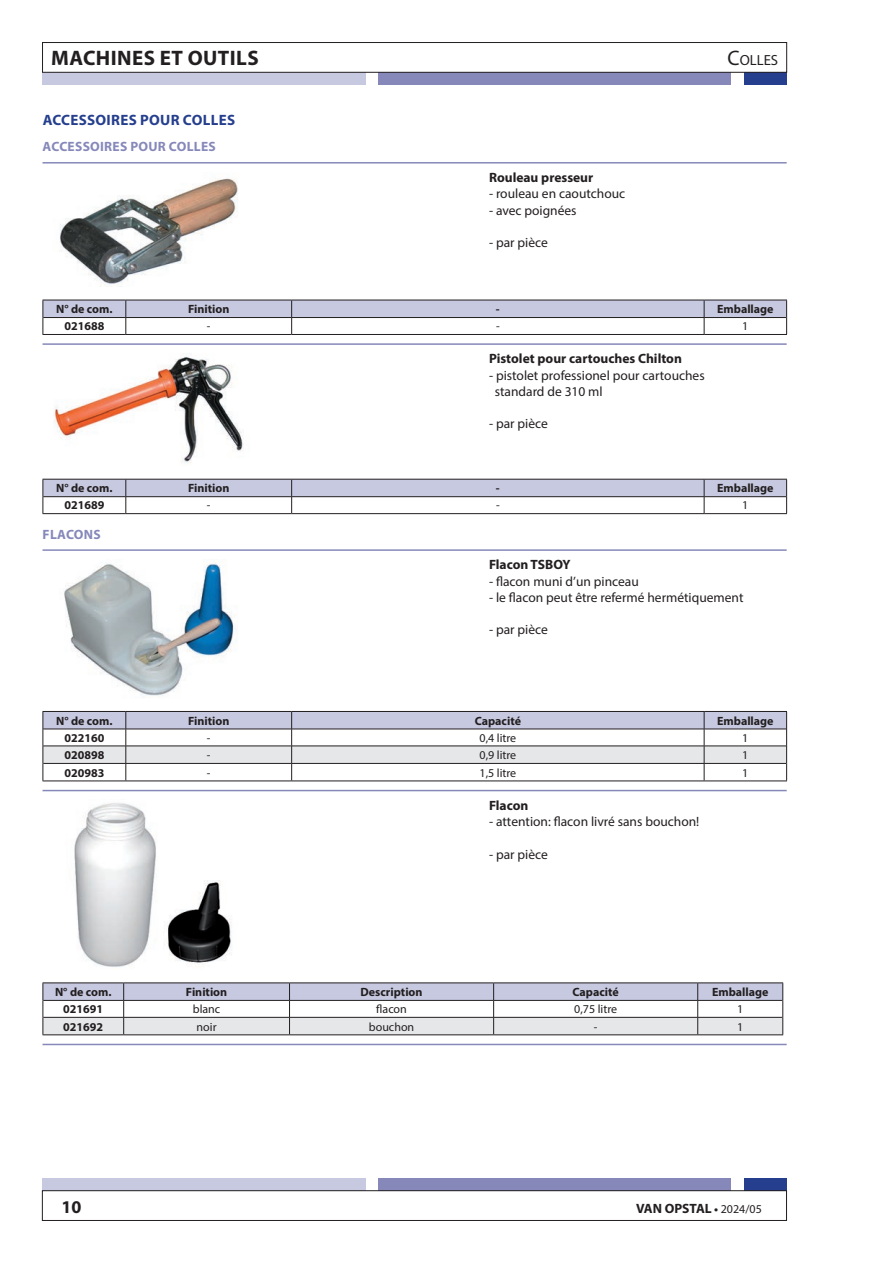
<style>
.page{position:relative;width:893px;height:1263px;background:#fff}
.page>*{position:absolute;margin:0;border:0;box-sizing:border-box;transform-origin:0 0}
.t1{font:700 21px "Myriad Pro";letter-spacing:.02em;color:#231f20}
.t2{font:700 18px "Myriad Pro";color:#231f20}
.Groep{font:700 15px "Myriad Pro";color:#253f8e}
.t3{font:14.7px "Myriad Pro";color:#231f20}
.Omschrijving{font:13.5px/16.2px "Myriad Pro";color:#231f20}
.Omschrijving_Header{font:700 13.5px "Myriad Pro";color:#231f20}
.Subgroep{font:700 13.5px "Myriad Pro";letter-spacing:.02em;color:#8688ba}
.Tabel_Header{font:700 12px "Myriad Pro";color:#231f20}
.Tabel_Cell{font:12px "Myriad Pro";color:#231f20}
.Tabel_Cell_Bold{font:700 12px "Myriad Pro";color:#231f20}
.s1{font-size:21px}
.s2{font-size:12px}
.s3{font-weight:400;font-size:12px}
</style>
<div class="page">
<div style="left:744px;top:72px;width:43px;height:13px;background:#253f8e"></div>
<div style="left:744px;top:1178px;width:43px;height:13px;background:#253f8e"></div>
<div style="left:378px;top:72px;width:353px;height:13px;background:#8688ba"></div>
<div style="left:378px;top:1178px;width:353px;height:13px;background:#8688ba"></div>
<div style="left:43px;top:72px;width:323px;height:13px;background:#c7c9e1"></div>
<div style="left:43px;top:1178px;width:323px;height:13px;background:#c7c9e1"></div>
<div style="left:42px;top:42px;width:745px;height:31px;border:1px solid #231f20"></div>
<div style="left:42px;top:1190px;width:745px;height:31px;border:1px solid #231f20"></div>
<hr style="left:43px;top:162px;width:744px;height:2px;background:#8688ba">
<hr style="left:43px;top:343px;width:744px;height:2px;background:#8688ba">
<hr style="left:43px;top:549px;width:744px;height:2px;background:#8688ba">
<hr style="left:43px;top:790px;width:744px;height:1px;background:#8688ba">
<hr style="left:43px;top:1044px;width:744px;height:1px;background:#8688ba">
<img style="left:60px;top:178px;width:178px;height:109px">
<hr style="left:43px;top:334px;width:83px;height:1px;background:#231f20">
<hr style="left:126px;top:334px;width:166px;height:1px;background:#231f20">
<hr style="left:292px;top:334px;width:412px;height:1px;background:#231f20">
<hr style="left:704px;top:334px;width:83px;height:1px;background:#231f20">
<svg style="left:43px;top:300px;width:744px;height:34px"></svg>
<img style="left:53px;top:353px;width:190px;height:110px">
<hr style="left:43px;top:513px;width:83px;height:1px;background:#231f20">
<hr style="left:126px;top:513px;width:166px;height:1px;background:#231f20">
<hr style="left:292px;top:513px;width:412px;height:1px;background:#231f20">
<hr style="left:704px;top:513px;width:83px;height:1px;background:#231f20">
<svg style="left:43px;top:479px;width:744px;height:34px"></svg>
<img style="left:64px;top:559px;width:172px;height:137px">
<hr style="left:43px;top:780px;width:83px;height:1px;background:#231f20">
<hr style="left:126px;top:780px;width:166px;height:1px;background:#231f20">
<hr style="left:292px;top:780px;width:412px;height:1px;background:#231f20">
<hr style="left:704px;top:780px;width:83px;height:1px;background:#231f20">
<svg style="left:43px;top:711px;width:744px;height:69px"></svg>
<img style="left:74px;top:803px;width:158px;height:164px">
<hr style="left:43px;top:982px;width:81px;height:1px;background:#231f20">
<hr style="left:124px;top:982px;width:166px;height:1px;background:#231f20">
<hr style="left:290px;top:982px;width:204px;height:1px;background:#231f20">
<hr style="left:494px;top:982px;width:204px;height:1px;background:#231f20">
<hr style="left:698px;top:982px;width:85px;height:1px;background:#231f20">
<svg style="left:43px;top:983px;width:740px;height:52px"></svg>
<h1 class="t1" style="left:51px;top:44px;width:209px">Machines et outils</h1>
<p class="t3" style="left:727px;top:51px;width:52px"><span class="s1">C</span>OLLES</p>
<p class="Groep" style="left:43px;top:110px;width:10px">ACCESSO</p>
<p class="Groep" style="left:107px;top:110px;width:86px">IRES POUR COLLES</p>
<p class="Subgroep" style="left:43px;top:138px;width:10px">ACCESSO</p>
<p class="Subgroep" style="left:100px;top:138px;width:78px">IRES POUR COLLES</p>
<p class="Omschrijving_Header" style="left:489px;top:169px;width:106px">Rouleau presseur</p>
<p class="Omschrijving" style="left:489px;top:186px;width:138px">- rouleau en caoutchouc</p>
<p class="Omschrijving" style="left:489px;top:202px;width:89px">- avec poignées</p>
<p class="Omschrijving" style="left:489px;top:234px;width:60px">- par pièce</p>
<p class="Tabel_Header" style="left:56px;top:301px;width:58px">N° de com.</p>
<p class="Tabel_Header" style="left:188px;top:301px;width:43px">Finition</p>
<p class="Tabel_Header" style="left:496px;top:301px;width:5px">-</p>
<p class="Tabel_Header" style="left:717px;top:301px;width:58px">Emballage</p>
<p class="Tabel_Cell_Bold" style="left:64px;top:318px;width:41px">021688</p>
<p class="Tabel_Cell" style="left:207px;top:319px;width:5px">-</p>
<p class="Tabel_Cell" style="left:496px;top:319px;width:5px">-</p>
<p class="Tabel_Cell" style="left:742px;top:319px;width:8px">1</p>
<p class="Omschrijving_Header" style="left:489px;top:350px;width:194px">Pistolet pour cartouches Chilton</p>
<p class="Omschrijving" style="left:495px;top:367px;width:212px;text-indent:-6px">- pistolet professionel pour cartouches standard de 310 ml</p>
<p class="Omschrijving" style="left:489px;top:415px;width:60px">- par pièce</p>
<p class="Tabel_Header" style="left:56px;top:481px;width:58px">N° de com.</p>
<p class="Tabel_Header" style="left:188px;top:481px;width:43px">Finition</p>
<p class="Tabel_Header" style="left:496px;top:481px;width:5px">-</p>
<p class="Tabel_Header" style="left:717px;top:481px;width:58px">Emballage</p>
<p class="Tabel_Cell_Bold" style="left:64px;top:497px;width:41px">021689</p>
<p class="Tabel_Cell" style="left:207px;top:498px;width:5px">-</p>
<p class="Tabel_Cell" style="left:496px;top:498px;width:5px">-</p>
<p class="Tabel_Cell" style="left:742px;top:498px;width:8px">1</p>
<p class="Subgroep" style="left:43px;top:525px;width:17px">FLACONS</p>
<p class="Omschrijving_Header" style="left:489px;top:556px;width:83px">Flacon TSBOY</p>
<p class="Omschrijving" style="left:489px;top:573px;width:151px">- flacon muni d’un pinceau</p>
<p class="Omschrijving" style="left:489px;top:589px;width:256px">- le flacon peut être refermé hermétiquement</p>
<p class="Omschrijving" style="left:489px;top:621px;width:60px">- par pièce</p>
<p class="Tabel_Header" style="left:56px;top:713px;width:58px">N° de com.</p>
<p class="Tabel_Header" style="left:188px;top:713px;width:43px">Finition</p>
<p class="Tabel_Header" style="left:475px;top:713px;width:48px">Capacité</p>
<p class="Tabel_Header" style="left:717px;top:713px;width:58px">Emballage</p>
<p class="Tabel_Cell_Bold" style="left:64px;top:730px;width:41px">022160</p>
<p class="Tabel_Cell" style="left:207px;top:730px;width:5px">-</p>
<p class="Tabel_Cell" style="left:479px;top:730px;width:38px">0,4 litre</p>
<p class="Tabel_Cell" style="left:742px;top:730px;width:8px">1</p>
<p class="Tabel_Cell_Bold" style="left:64px;top:747px;width:41px">020898</p>
<p class="Tabel_Cell" style="left:207px;top:748px;width:5px">-</p>
<p class="Tabel_Cell" style="left:479px;top:748px;width:38px">0,9 litre</p>
<p class="Tabel_Cell" style="left:742px;top:748px;width:8px">1</p>
<p class="Tabel_Cell_Bold" style="left:64px;top:765px;width:41px">020983</p>
<p class="Tabel_Cell" style="left:207px;top:765px;width:5px">-</p>
<p class="Tabel_Cell" style="left:479px;top:765px;width:38px">1,5 litre</p>
<p class="Tabel_Cell" style="left:742px;top:765px;width:8px">1</p>
<p class="Omschrijving_Header" style="left:489px;top:796px;width:41px">Flacon</p>
<p class="Omschrijving" style="left:489px;top:813px;width:212px">- attention: flacon livré sans bouchon!</p>
<p class="Omschrijving" style="left:489px;top:846px;width:60px">- par pièce</p>
<p class="Tabel_Header" style="left:55px;top:984px;width:58px">N° de com.</p>
<p class="Tabel_Header" style="left:186px;top:984px;width:43px">Finition</p>
<p class="Tabel_Header" style="left:361px;top:984px;width:63px">Description</p>
<p class="Tabel_Header" style="left:573px;top:984px;width:48px">Capacité</p>
<p class="Tabel_Header" style="left:712px;top:984px;width:58px">Emballage</p>
<p class="Tabel_Cell_Bold" style="left:63px;top:1001px;width:41px">021691</p>
<p class="Tabel_Cell" style="left:193px;top:1002px;width:29px">blanc</p>
<p class="Tabel_Cell" style="left:376px;top:1002px;width:32px">flacon</p>
<p class="Tabel_Cell" style="left:574px;top:1002px;width:44px">0,75 litre</p>
<p class="Tabel_Cell" style="left:737px;top:1002px;width:8px">1</p>
<p class="Tabel_Cell_Bold" style="left:63px;top:1019px;width:41px">021692</p>
<p class="Tabel_Cell" style="left:197px;top:1019px;width:21px">noir</p>
<p class="Tabel_Cell" style="left:369px;top:1019px;width:47px">bouchon</p>
<p class="Tabel_Cell" style="left:594px;top:1019px;width:5px">-</p>
<p class="Tabel_Cell" style="left:737px;top:1019px;width:8px">1</p>
<h2 class="t2" style="left:62px;top:1195px;width:21px">10</h2>
<p class="Omschrijving_Header" style="left:636px;top:1199px;width:127px">VAN OPSTAL <span class="s2">•</span> <span class="s3">2024/05</span></p>
</div>
